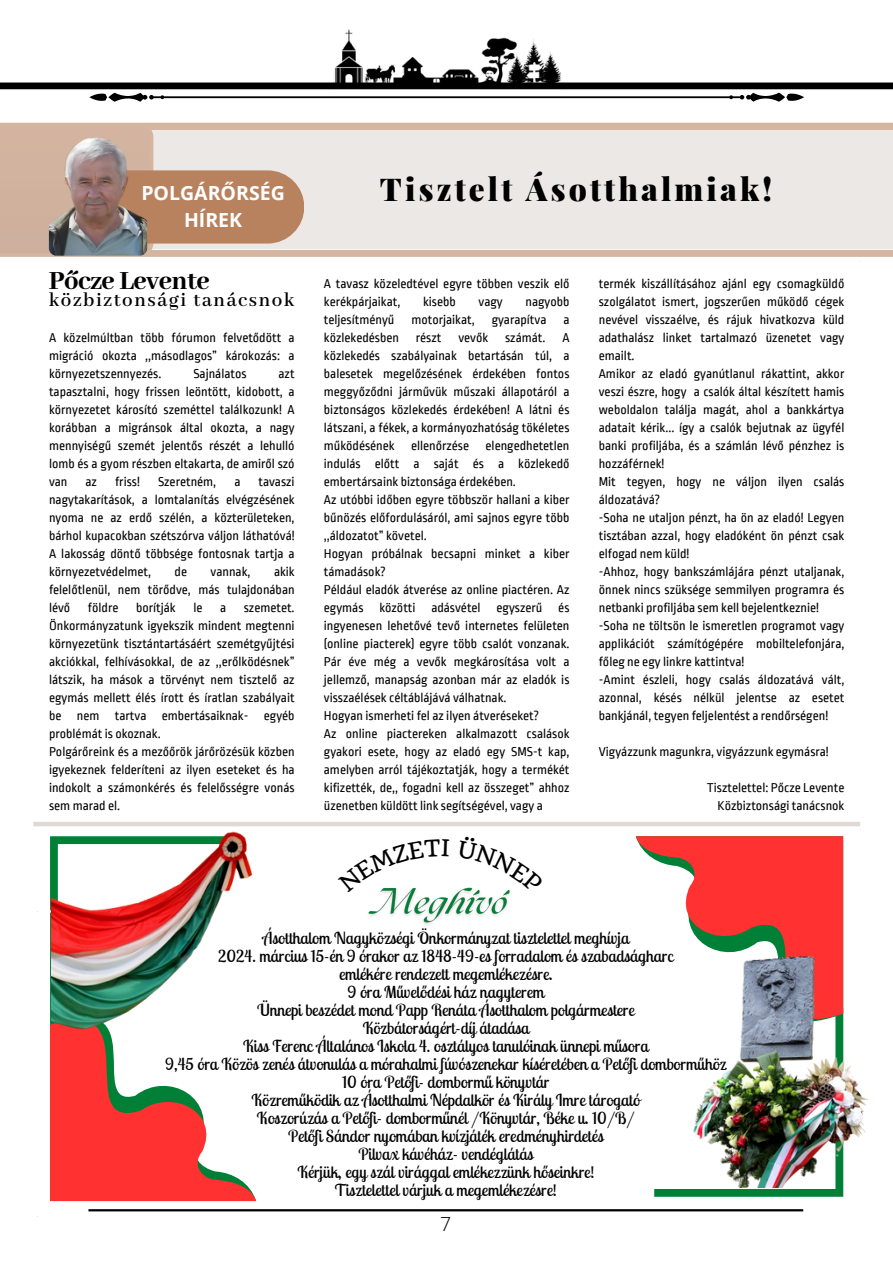
<style>
.page{position:relative;width:893px;height:1264px;background:#fff}
.page>*{position:absolute;margin:0;border:0;box-sizing:border-box;transform-origin:0 0}
.t1{font:900 31.5px "Playfair Display";letter-spacing:.1em;color:#000}
.t2{font:800 28.5px "Abhaya Libre";letter-spacing:-.015em;color:#000}
.t3{font:600 21px "Abhaya Libre";letter-spacing:.075em;color:#000}
.t4{font:700 19.5px/27px "Open Sans";color:#fff;text-align:center}
.t5{font:300 19.5px "Open Sans";color:#000}
.t6{font:16.5px/18px "Lobster Two";color:#000;text-align:center}
.t7{font:13.5px/18px "Ropa Sans";color:#000;text-align:justify}
</style>
<div class="page">
<img style="left:331px;top:29px;width:231px;height:94px">
<div style="left:0;top:82px;width:892px;height:7px;background:#000"></div>
<svg style="left:89px;top:93px;width:715px;height:9px"></svg>
<svg style="left:0;top:123px;width:892px;height:134px;background:#e9e1dc"></svg>
<div style="left:0;top:126px;width:150px;height:127px;background:#d0b29f"></div>
<div style="left:89px;top:170px;width:215px;height:73px;background:#b8825f;border-radius:37px"></div>
<img style="left:49px;top:108px;width:98px;height:148px;border-radius:7px">
<div style="left:33px;top:821px;width:827px;height:5px;background:#e0d9d4"></div>
<hr style="left:88px;top:1209px;width:715px;height:2px;background:#000">
<svg style="left:50px;top:836px;width:206px;height:364px"></svg>
<svg style="left:636px;top:836px;width:207px;height:360px"></svg>
<img style="left:689px;top:955px;width:178px;height:231px">
<img style="left:368px;top:892px;width:142px;height:33px">
<img style="left:52px;top:831px;width:202px;height:204px">
<svg style="left:380px;top:888px;width:36px;height:4px"></svg>
<svg style="left:458px;top:887px;width:52px;height:5px"></svg>
<h3 class="t4" style="left:141px;top:179px;width:145px">POLGÁRŐRSÉG<br>HÍREK</h3>
<h2 class="t2" style="left:49px;top:265px;width:162px">Pőcze Levente</h2>
<h3 class="t3" style="left:49px;top:288px;width:247px">közbiztonsági tanácsnok</h3>
<p class="t7" style="left:49px;top:329px;width:247px">A közelmúltban több fórumon felvetődött a migráció okozta ,,másodlagos” károkozás: a környezetszennyezés.</p>
<p class="t7" style="left:193px;top:365px;width:55px">Sajnálatos</p>
<p class="t7" style="left:49px;top:365px;width:247px;text-indent:229px">azt tapasztalni, hogy frissen leöntött, kidobott, a környezetet károsító szeméttel találkozunk! A korábban a migránsok által okozta, a nagy mennyiségű szemét jelentős részét a lehulló lomb és a gyom részben eltakarta, de amiről szó van</p>
<p class="t7" style="left:86px;top:473px;width:13px">az</p>
<p class="t7" style="left:115px;top:473px;width:26px">friss!</p>
<p class="t7" style="left:158px;top:473px;width:60px">Szeretném,</p>
<p class="t7" style="left:234px;top:473px;width:8px">a</p>
<p class="t7" style="left:49px;top:473px;width:247px;text-indent:209px">tavaszi nagytakarítások, a lomtalanítás elvégzésének nyoma ne az erdő szélén, a közterületeken, bárhol kupacokban szétszórva váljon láthatóvá!<br>A lakosság döntő többsége fontosnak tartja a környezetvédelmet,</p>
<p class="t7" style="left:49px;top:563px;width:247px;text-indent:225px">akik felelőtlenül, nem törődve, más tulajdonában lévő</p>
<p class="t7" style="left:175px;top:563px;width:14px">de</p>
<p class="t7" style="left:210px;top:563px;width:41px">vannak,</p>
<p class="t7" style="left:88px;top:599px;width:32px">földre</p>
<p class="t7" style="left:136px;top:599px;width:41px">borítják</p>
<p class="t7" style="left:193px;top:599px;width:11px">le</p>
<p class="t7" style="left:220px;top:599px;width:8px">a</p>
<p class="t7" style="left:49px;top:599px;width:247px;text-align:left;text-indent:195px">szemetet.<br>Önkormányzatunk igyekszik mindent megtenni környezetünk tisztántartásáért szemétgyűjtési akciókkal, felhívásokkal, de az ,,erőlködésnek” látszik, ha mások a törvényt nem tisztelő az egymás mellett élés írott és íratlan szabályait be nem tartva embertásaiknak- egyéb problémát is okoznak.<br>Polgárőreink és a mezőőrök járőrözésük közben igyekeznek felderíteni az ilyen eseteket és ha indokolt a számonkérés és felelősségre vonás sem marad el.</p>
<h1 class="t1" style="left:380px;top:167px;width:393px">Tisztelt Ásotthalmiak!</h1>
<p class="t7" style="left:324px;top:275px;width:247px">A tavasz közeledtével egyre többen veszik elő kerékpárjaikat,</p>
<p class="t7" style="left:423px;top:293px;width:34px">kisebb</p>
<p class="t7" style="left:478px;top:293px;width:26px">vagy</p>
<p class="t7" style="left:525px;top:293px;width:46px">nagyobb</p>
<p class="t7" style="left:324px;top:311px;width:72px">teljesítményű</p>
<p class="t7" style="left:411px;top:311px;width:65px">motorjaikat,</p>
<p class="t7" style="left:491px;top:311px;width:56px">gyarapítva</p>
<p class="t7" style="left:563px;top:311px;width:8px">a</p>
<p class="t7" style="left:324px;top:329px;width:76px">közlekedésben</p>
<p class="t7" style="left:416px;top:329px;width:27px">részt</p>
<p class="t7" style="left:458px;top:329px;width:31px">vevők</p>
<p class="t7" style="left:505px;top:329px;width:42px">számát.</p>
<p class="t7" style="left:324px;top:329px;width:247px;text-align:left;text-indent:238px">A közlekedés szabályainak betartásán túl, a balesetek megelőzésének érdekében fontos meggyőződni járművük műszaki állapotáról a biztonságos közlekedés érdekében! A látni és látszani, a fékek, a kormányozhatóság tökéletes működésének ellenőrzése elengedhetetlen indulás előtt a saját és a közlekedő embertársaink biztonsága érdekében.<br>Az utóbbi időben egyre többször hallani a kiber bűnözés előfordulásáról, ami sajnos egyre több ,,áldozatot” követel.<br>Hogyan próbálnak becsapni minket a kiber támadások?<br>Például eladók átverése az online piactéren. Az egymás közötti adásvétel egyszerű és ingyenesen lehetővé tevő internetes felületen (online piacterek) egyre több csalót vonzanak.<br>Pár éve még a vevők megkárosítása volt a jellemző, manapság azonban már az eladók is visszaélések céltáblájává válhatnak.<br>Hogyan ismerheti fel az ilyen átveréseket?<br>Az online piactereken alkalmazott csalások gyakori esete, hogy az eladó egy SMS-t kap, amelyben arról tájékoztatják, hogy a termékét kifizették, de,, fogadni kell az összeget” ahhoz üzenetben küldött link segítségével, vagy a</p>
<p class="t7" style="left:598px;top:275px;width:247px;text-align:left">termék kiszállításához ajánl egy csomagküldő szolgálatot ismert, jogszerűen működő cégek nevével visszaélve, és rájuk hivatkozva küld adathalász linket tartalmazó üzenetet vagy emailt.<br>Amikor az eladó gyanútlanul rákattint, akkor veszi észre, hogy a csalók által készített hamis weboldalon találja magát, ahol a bankkártya adatait kérik... így a csalók bejutnak az ügyfél banki profiljába, és a számlán lévő pénzhez is hozzáférnek!<br>Mit tegyen, hogy ne váljon ilyen csalás áldozatává?<br>-Soha ne utaljon pénzt, ha ön az eladó! Legyen tisztában azzal, hogy eladóként ön pénzt csak elfogad nem küld!<br>-Ahhoz, hogy bankszámlájára pénzt utaljanak, önnek nincs szüksége semmilyen programra és netbanki profiljába sem kell bejelentkeznie! -Soha ne töltsön le ismeretlen programot vagy applikációt számítógépére mobiltelefonjára, főleg ne egy linkre kattintva!<br>-Amint észleli, hogy csalás áldozatává vált, azonnal, késés nélkül jelentse az esetet bankjánál, tegyen feljelentést a rendőrségen!</p>
<p class="t7" style="left:598px;top:743px;width:231px">Vigyázzunk magunkra, vigyázzunk egymásra!</p>
<p class="t7" style="left:706px;top:779px;width:139px;text-align:right">Tisztelettel: Pőcze Levente<br>Közbiztonsági tanácsnok</p>
<p class="t6" style="left:165px;top:928px;width:562px">Ásotthalom Nagyközségi Önkormányzat tisztelettel meghívja<br>2024. március 15-én 9 órakor az 1848-49-es forradalom és szabadságharc<br>emlékére rendezett megemlékezésre.<br>9 óra Művelődési ház nagyterem<br>Ünnepi beszédet mond Papp Renáta Ásotthalom polgármestere<br>Közbátorságért-díj átadása<br>Kiss Ferenc Általános Iskola 4. osztályos tanulóinak ünnepi műsora<br>9,45 óra Közös zenés átvonulás a mórahalmi fúvószenekar kíséretében a Petőfi domborműhöz 10 óra Petőfi- dombormű könyvtár<br>Közreműködik az Ásotthalmi Népdalkör és Király Imre tárogató<br>Koszorúzás a Petőfi- domborműnél /Könyvtár, Béke u. 10/B/<br>Petőfi Sándor nyomában kvízjáték eredményhirdetés<br>Pilvax kávéház- vendéglátás<br>Kérjük, egy szál virággal emlékezzünk hőseinkre!<br>Tisztelettel várjuk a megemlékezésre!</p>
<h3 class="t5" style="left:440px;top:1210px;width:13px">7</h3>
</div>
